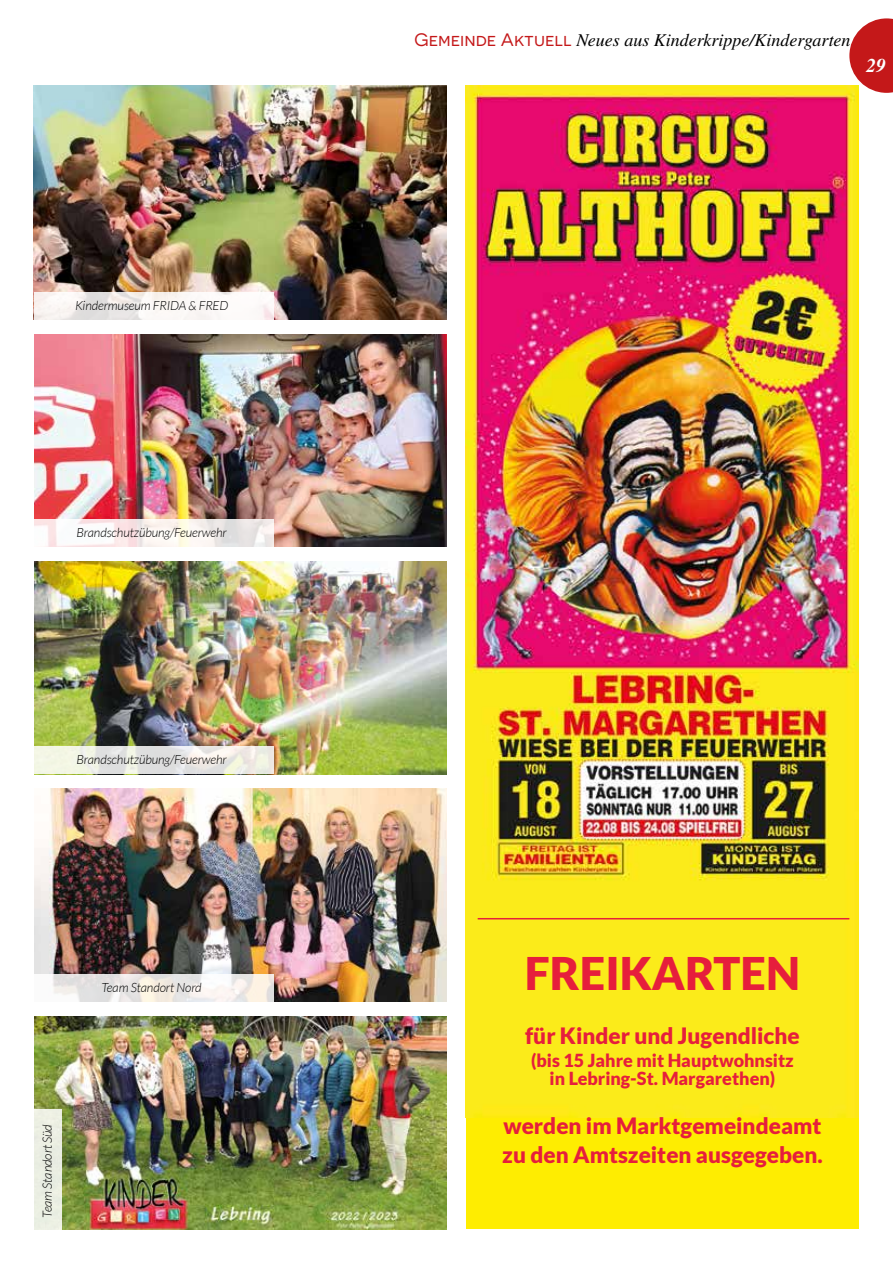
<style>
.page{position:relative;width:893px;height:1263px;background:#fff}
.page>*{position:absolute;margin:0;border:0;box-sizing:border-box;transform-origin:0 0}
.t1{font:900 45px "Lato";color:#e61e3c}
.t2{font:900 22.5px/28.5px "Lato";color:#e61e3c}
.t3{font:italic 700 19.5px "Te X Gyre Termes";color:#fff}
.t4{font:900 18px/18px "Lato";color:#e61e3c;text-align:center}
.t5{font:italic 18px "Te X Gyre Termes";color:#000}
.t6{font:italic 300 12.75px "Lato";letter-spacing:-.01em;color:#000}
.s1{font-family:"Novecentosanswide";font-style:normal;color:#c41819}
</style>
<div class="page">
<svg style="left:849px;top:18px;width:44px;height:75px"></svg>
<img style="left:34px;top:334px;width:412px;height:213px">
<img style="left:34px;top:561px;width:412px;height:213px">
<img style="left:34px;top:789px;width:412px;height:212px">
<img style="left:34px;top:85px;width:412px;height:235px">
<img style="left:34px;top:1016px;width:412px;height:213px">
<div style="left:466px;top:85px;width:393px;height:1144px;background:#feed01"></div>
<img style="left:466px;top:85px;width:393px;height:1032px">
<hr style="left:478px;top:918px;width:371px;height:1px;background:#e61e3c">
<svg style="left:34px;top:292px;width:239px;height:28px;fill:#faf6f4"></svg>
<svg style="left:34px;top:519px;width:239px;height:28px"></svg>
<svg style="left:34px;top:746px;width:239px;height:28px;background:#eaeae3"></svg>
<svg style="left:34px;top:974px;width:239px;height:27px"></svg>
<div style="left:34px;top:1110px;width:28px;height:120px;background:#ebeee3"></div>
<p class="t6" style="left:75px;top:298px;width:155px">Kindermuseum FRIDA &amp; FRED</p>
<p class="t6" style="left:77px;top:525px;width:152px">Brandschutzübung/Feuerwehr</p>
<p class="t6" style="left:77px;top:753px;width:152px">Brandschutzübung/Feuerwehr</p>
<p class="t6" style="left:102px;top:980px;width:102px">Team Standort Nord</p>
<p class="t6" style="left:40px;top:1218px;width:95px;rotate:-90deg">Team Standort Süd</p>
<h3 class="t5" style="left:415px;top:27px;width:437px"><span class="s1">Gemeinde Aktuell</span> Neues aus Kinderkrippe/Kindergarten</h3>
<h3 class="t3" style="left:866px;top:51px;width:21px">29</h3>
<h1 class="t1" style="left:525px;top:947px;width:277px">FREIKARTEN</h1>
<h2 class="t2" style="left:525px;top:1021px;width:276px">für Kinder und Jugendliche</h2>
<h3 class="t4" style="left:531px;top:1051px;width:264px">(bis 15 Jahre mit Hauptwohnsitz in Lebring-St. Margarethen)</h3>
<h2 class="t2" style="left:502px;top:1111px;width:322px">werden im Marktgemeindeamt zu den Amtszeiten ausgegeben.</h2>
</div>
